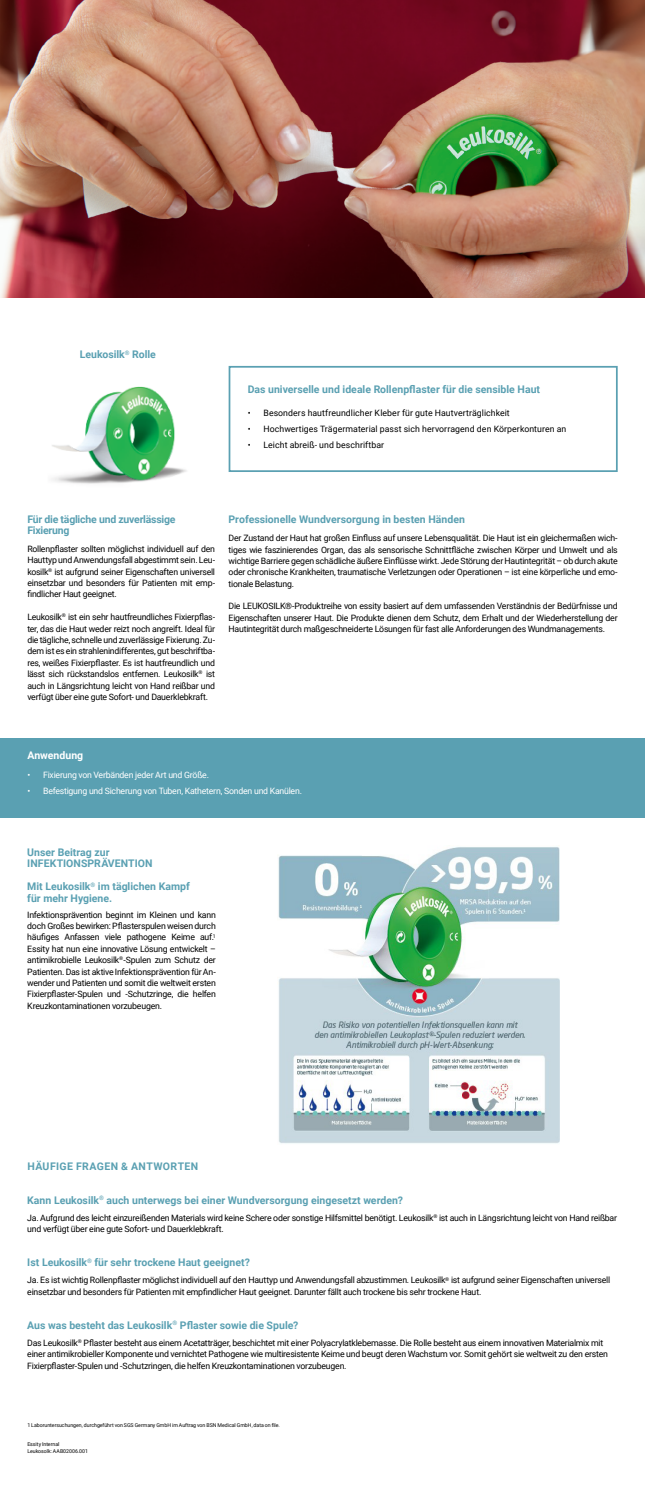
<style>
.page{position:relative;width:645px;height:1489px;background:#fff}
.page>*{position:absolute;margin:0;border:0;box-sizing:border-box;transform-origin:0 0}
.t1{font:700 10.5px/11.4px "Roboto";color:#5aa0b2}
.t2{font:700 10.5px/11.4px "Roboto";letter-spacing:-.02em;color:#5aa0b2}
.t3{font:700 10.5px "Roboto";letter-spacing:.04em;color:#5aa0b2}
.t4{font:700 10.5px "Roboto";letter-spacing:.005em;color:#fff}
.t5{font:8.75px/11.4px "Roboto";letter-spacing:-.025em;color:#000;text-align:justify}
.t6{font:8.75px "Roboto";letter-spacing:.01em;color:#000}
.t7{font:8.75px "Roboto";letter-spacing:-.025em;color:#fff}
.t8{font:8.75px "Roboto";letter-spacing:.005em;color:#000}
.t9{font:5.25px/6.3px "Roboto";letter-spacing:-.005em;color:#000}
</style>
<div class="page">
<div style="left:0;top:738px;width:645px;height:79px;background:#5aa0b2"></div>
<img style="left:0;top:0;width:645px;height:298px">
<div style="left:229px;top:366px;width:389px;height:106px;border:2px solid #5aa0b2"></div>
<img style="left:52px;top:386px;width:135px;height:98px">
<img style="left:278px;top:847px;width:282px;height:297px">
<p class="t1" style="left:80px;top:348px;width:78px">Leukosilk<sup>®</sup> Rolle</p>
<p class="t1" style="left:248px;top:383px;width:294px">Das universelle und ideale Rollenpflaster für die sensible Haut</p>
<p class="t6" style="left:248px;top:406px;width:264px">• Besonders hautfreundlicher Kleber für gute Hautverträglichkeit</p>
<p class="t6" style="left:248px;top:423px;width:320px">• Hochwertiges Trägermaterial passt sich hervorragend den Körperkonturen an</p>
<p class="t8" style="left:248px;top:439px;width:138px">• Leicht abreiß- und beschriftbar</p>
<p class="t2" style="left:27px;top:513px;width:150px">Für die tägliche und zuverlässige<br>Fixierung</p>
<p class="t5" style="left:27px;top:543px;width:189px">Rollenpflaster sollten möglichst individuell auf den Hauttyp und Anwendungsfall abgestimmt sein. Leu&shy;kosilk<sup>®</sup> ist aufgrund seiner Eigenschaften universell einsetzbar und besonders für Patienten mit emp&shy;findlicher Haut geeignet.</p>
<p class="t5" style="left:27px;top:611px;width:189px">Leukosilk<sup>®</sup> ist ein sehr hautfreundliches Fixierpflas&shy;ter, das die Haut weder reizt noch angreift. Ideal für die tägliche, schnelle und zuverlässige Fixierung. Zu&shy;dem ist es ein strahlenindifferentes, gut beschriftba&shy;res, weißes Fixierpflaster. Es ist hautfreundlich und lässt sich rückstandslos entfernen. Leukosilk<sup>®</sup> ist auch in Längsrichtung leicht von Hand reißbar und verfügt über eine gute Sofort- und Dauerklebkraft.</p>
<p class="t1" style="left:229px;top:513px;width:238px">Professionelle Wundversorgung in besten Händen</p>
<p class="t5" style="left:229px;top:532px;width:391px">Der Zustand der Haut hat großen Einfluss auf unsere Lebensqualität. Die Haut ist ein gleichermaßen wich&shy;tiges wie faszinierendes Organ, das als sensorische Schnittfläche zwischen Körper und Umwelt und als wichtige Barriere gegen schädliche äußere Einflüsse wirkt. Jede Störung der Hautintegrität – ob durch akute oder chronische Krankheiten, traumatische Verletzungen oder Operationen – ist eine körperliche und emo&shy;tionale Belastung.</p>
<p class="t5" style="left:229px;top:600px;width:391px">Die LEUKOSILK®-Produktreihe von essity basiert auf dem umfassenden Verständnis der Bedürfnisse und Eigenschaften unserer Haut. Die Produkte dienen dem Schutz, dem Erhalt und der Wiederherstellung der Hautintegrität durch maßgeschneiderte Lösungen für fast alle Anforderungen des Wundmanagements.</p>
<p class="t4" style="left:27px;top:748px;width:57px">Anwendung</p>
<p class="t7" style="left:27px;top:768px;width:183px">• Fixierung von Verbänden jeder Art und Größe.</p>
<p class="t7" style="left:27px;top:784px;width:276px">• Befestigung und Sicherung von Tuben, Kathetern, Sonden und Kanülen.</p>
<p class="t1" style="left:27px;top:846px;width:127px">Unser Beitrag zur<br>INFEKTIONSPRÄVENTION</p>
<p class="t1" style="left:27px;top:880px;width:164px">Mit Leukosilk<sup>®</sup> im täglichen Kampf für mehr Hygiene.</p>
<p class="t5" style="left:27px;top:908px;width:190px">Infektionsprävention beginnt im Kleinen und kann doch Großes bewirken: Pflasterspulen weisen durch häufiges Anfassen viele pathogene Keime auf.<sup>1<br></sup>Essity hat nun eine innovative Lösung entwickelt – antimikrobielle Leukosilk<sup>®</sup>-Spulen zum Schutz der Patienten. Das ist aktive Infektionsprävention für An&shy;wender und Patienten und somit die weltweit ersten Fixierpflaster-Spulen und -Schutzringe, die helfen Kreuzkontaminationen vorzubeugen.</p>
<p class="t3" style="left:27px;top:1159px;width:172px">HÄUFIGE FRAGEN &amp; ANTWORTEN</p>
<p class="t1" style="left:27px;top:1193px;width:377px">Kann Leukosilk<sup>®</sup> auch unterwegs bei einer Wundversorgung eingesetzt werden?</p>
<p class="t5" style="left:27px;top:1211px;width:591px">Ja. Aufgrund des leicht einzureißenden Materials wird keine Schere oder sonstige Hilfsmittel benötigt. Leukosilk<sup>®</sup> ist auch in Längsrichtung leicht von Hand reißbar und verfügt über eine gute Sofort- und Dauerklebkraft.</p>
<p class="t1" style="left:27px;top:1256px;width:224px">Ist Leukosilk<sup>®</sup> für sehr trockene Haut geeignet?</p>
<p class="t5" style="left:27px;top:1274px;width:584px">Ja. Es ist wichtig Rollenpflaster möglichst individuell auf den Hauttyp und Anwendungsfall abzustimmen. Leukosilk<sup>®</sup> ist aufgrund seiner Eigenschaften universell einsetzbar und besonders für Patienten mit empfindlicher Haut geeignet. Darunter fällt auch trockene bis sehr trockene Haut.</p>
<p class="t1" style="left:27px;top:1318px;width:272px">Aus was besteht das Leukosilk<sup>®</sup> Pflaster sowie die Spule?</p>
<p class="t5" style="left:27px;top:1336px;width:582px;text-align:left">Das Leukosilk<sup>®</sup> Pflaster besteht aus einem Acetatträger, beschichtet mit einer Polyacrylatklebemasse. Die Rolle besteht aus einem innovativen Materialmix mit einer antimikrobieller Komponente und vernichtet Pathogene wie multiresistente Keime und beugt deren Wachstum vor. Somit gehört sie weltweit zu den ersten<br>Fixierpflaster-Spulen und -Schutzringen, die helfen Kreuzkontaminationen vorzubeugen.</p>
<p class="t9" style="left:27px;top:1421px;width:254px">1 Laboruntersuchungen, durchgeführt von SGS Germany GmbH im Auftrag von BSN Medical GmbH, data on file.</p>
<p class="t9" style="left:27px;top:1440px;width:62px">Essity Internal<br>Leukosolk: AAB02006.001</p>
</div>
